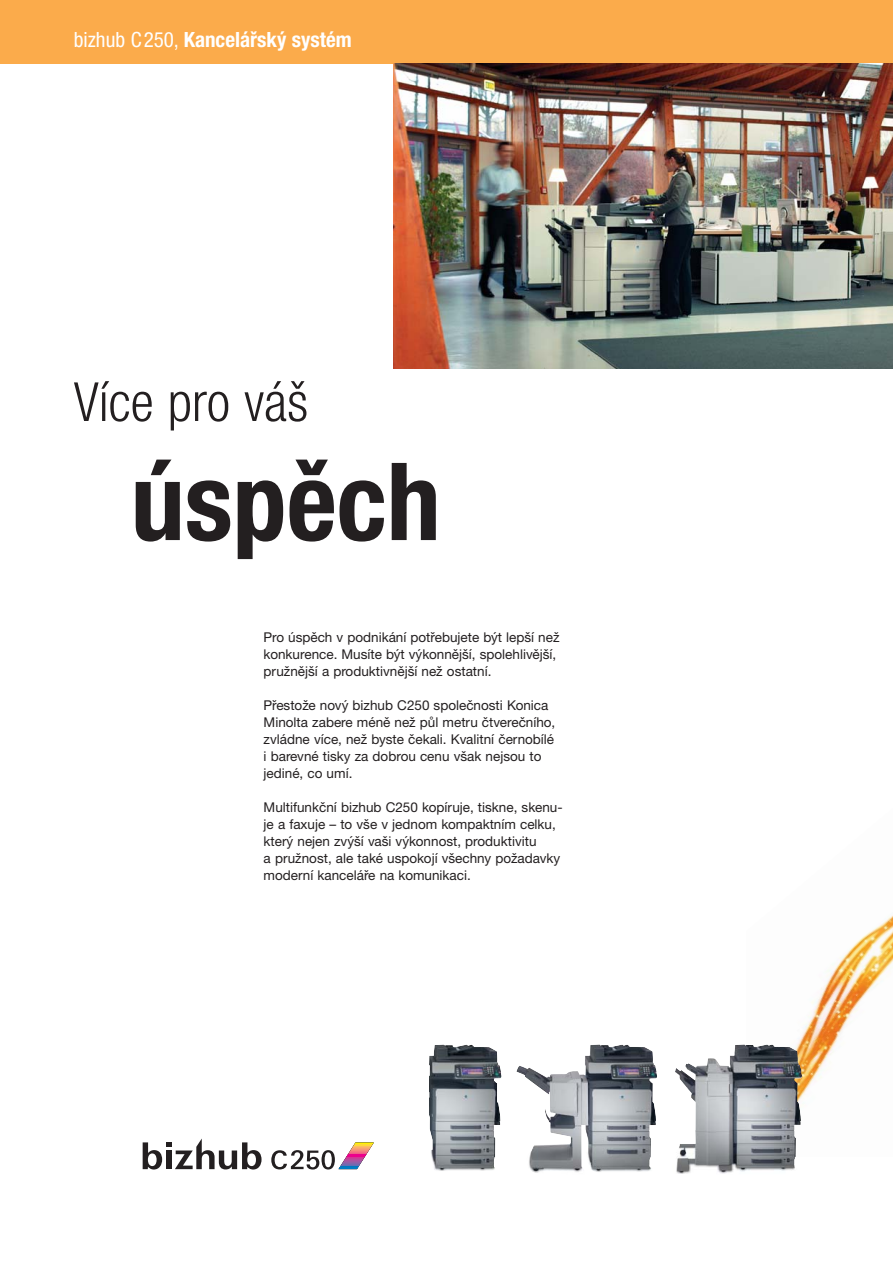
<style>
.page{position:relative;width:893px;height:1263px;background:#fff}
.page>*{position:absolute;margin:0;border:0;box-sizing:border-box;transform-origin:0 0}
.t1{font:700 condensed 108px "Helvetica KMCE";color:#231f20}
.t2{font:300 condensed 54px "Helvetica KMCE";color:#231f20}
.t3{font:700 condensed 21px "Helvetica KMCE";color:#fff}
.t4{font:13.5px/17px "Helvetica KMCE";color:#231f20}
.s1{font-weight:400}
</style>
<div class="page">
<img style="left:798px;top:915px;width:95px;height:182px">
<div style="left:0;top:0;width:893px;height:64px;background:#fbab4b"></div>
<svg style="left:143px;top:1138px;width:119px;height:31px"></svg>
<svg style="left:271px;top:1142px;width:103px;height:27px"></svg>
<img style="left:675px;top:1044px;width:127px;height:130px">
<img style="left:429px;top:1044px;width:73px;height:127px">
<img style="left:516px;top:1044px;width:141px;height:129px">
<img style="left:393px;top:64px;width:500px;height:304px">
<h3 class="t3" style="left:74px;top:32px;width:279px"><span class="s1">bizhub C250,</span> Kancelářský systém</h3>
<h2 class="t2" style="left:74px;top:382px;width:236px">Více pro váš</h2>
<h1 class="t1" style="left:131px;top:463px;width:311px">úspěch</h1>
<p class="t4" style="left:264px;top:630px;width:297px">Pro úspěch v podnikání potřebujete být lepší než konkurence. Musíte být výkonnější, spolehlivější, pružnější a produktivnější než ostatní.</p>
<p class="t4" style="left:264px;top:698px;width:293px">Přestože nový bizhub C250 společnosti Konica Minolta zabere méně než půl metru čtverečního, zvládne více, než byste čekali. Kvalitní černobílé i barevné tisky za dobrou cenu však nejsou to jediné, co umí.</p>
<p class="t4" style="left:264px;top:800px;width:300px">Multifunkční bizhub C250 kopíruje, tiskne, skenu&shy;je a faxuje – to vše v jednom kompaktním celku, který nejen zvýší vaši výkonnost, produktivitu<br>a pružnost, ale také uspokojí všechny požadavky moderní kanceláře na komunikaci.</p>
</div>
